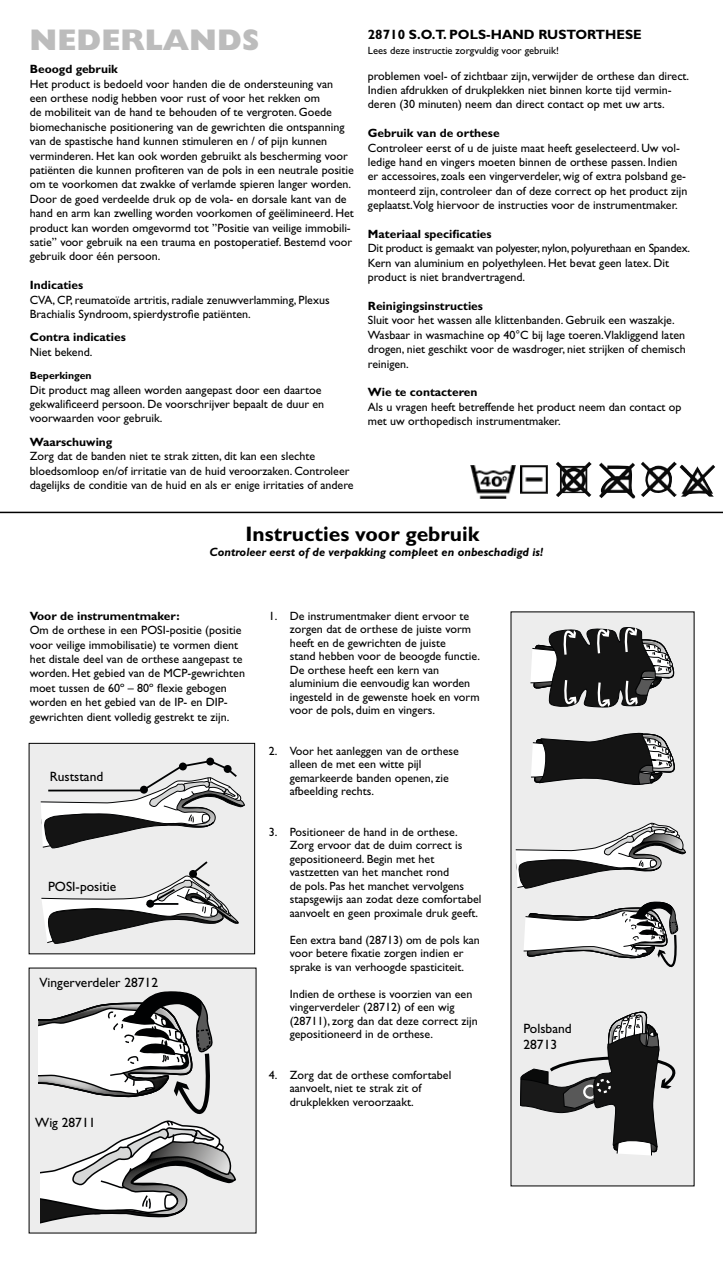
<style>
.page{position:relative;width:723px;height:1263px;background:#fff}
.page>*{position:absolute;margin:0;border:0;box-sizing:border-box;transform-origin:0 0}
.t1{font:800 30px "Gill Sans Std";color:#bcbcbc}
.t2{font:22.95px "Gill Sans Std";color:#010203}
.t3{font:700 21px "Gill Sans Std";color:#000}
.t4{font:13.5px/16.2px "Gill Sans Std";color:#000}
.t5{font:700 13.5px "Gill Sans Std";color:#000}
.t6{font:12.3px "Gill Sans Std";color:#010203}
.t7{font:12px/14.4px "Gill Sans Std";color:#000}
.t8{font:700 12px "Gill Sans Std";color:#000}
.t9{font:italic 700 12px "Gill Sans Std";color:#000}
.t10{font:10.5px "Gill Sans Std";color:#000}
.t11{font:700 10.5px "Gill Sans Std";color:#000}
</style>
<div class="page">
<hr style="left:0;top:512px;width:723px;height:1px;background:#000">
<img style="left:641px;top:461px;width:35px;height:36px">
<img style="left:599px;top:462px;width:36px;height:36px">
<img style="left:556px;top:461px;width:35px;height:36px">
<img style="left:679px;top:464px;width:36px;height:33px">
<img style="left:520px;top:465px;width:28px;height:28px">
<img style="left:471px;top:465px;width:45px;height:34px">
<div style="left:511px;top:612px;width:183px;height:574px;background:#ededed"></div>
<div style="left:29px;top:968px;width:227px;height:265px;background:#ededed"></div>
<div style="left:29px;top:743px;width:226px;height:211px;background:#ededed"></div>
<div style="left:29px;top:743px;width:226px;height:211px;border:1px solid #000"></div>
<div style="left:206px;top:757px;width:8px;height:8px;border:2px solid #010203;border-radius:50%"></div>
<svg style="left:40px;top:758px;width:205px;height:91px"></svg>
<div style="left:140px;top:786px;width:8px;height:8px;border:2px solid #010203;border-radius:50%"></div>
<svg style="left:41px;top:861px;width:198px;height:83px"></svg>
<div style="left:189px;top:870px;width:8px;height:8px;border:2px solid #010203;border-radius:50%"></div>
<div style="left:147px;top:900px;width:6px;height:7px;background:#010203;border-radius:50%"></div>
<div style="left:146px;top:900px;width:8px;height:8px;border:2px solid #010203;border-radius:50%"></div>
<svg style="left:531px;top:732px;width:144px;height:53px"></svg>
<svg style="left:530px;top:627px;width:144px;height:81px"></svg>
<svg style="left:515px;top:823px;width:171px;height:66px"></svg>
<svg style="left:523px;top:901px;width:156px;height:67px"></svg>
<svg style="left:38px;top:991px;width:199px;height:243px"></svg>
<svg style="left:520px;top:989px;width:175px;height:168px"></svg>
<div style="left:597px;top:1079px;width:14px;height:14px;border:2px dashed #fff;border-radius:50%"></div>
<h1 class="t1" style="left:30px;top:23px;width:231px">NEDERLANDS</h1>
<p class="t5" style="left:368px;top:26px;width:275px">28710 S.O.T. POLS-HAND RUSTORTHESE</p>
<p class="t10" style="left:368px;top:44px;width:193px">Lees deze instructie zorgvuldig voor gebruik!</p>
<p class="t8" style="left:30px;top:62px;width:90px">Beoogd gebruik</p>
<p class="t7" style="left:30px;top:76px;width:326px">Het product is bedoeld voor handen die de ondersteuning van<br>een orthese nodig hebben voor rust of voor het rekken om<br>de mobiliteit van de hand te behouden of te vergroten. Goede biomechanische positionering van de gewrichten die ontspanning van de spastische hand kunnen stimuleren en / of pijn kunnen verminderen. Het kan ook worden gebruikt als bescherming voor patiënten die kunnen profiteren van de pols in een neutrale positie om te voorkomen dat zwakke of verlamde spieren langer worden.<br>Door de goed verdeelde druk op de vola- en dorsale kant van de hand en arm kan zwelling worden voorkomen of geëlimineerd. Het product kan worden omgevormd tot ”Positie van veilige immobili&shy;satie” voor gebruik na een trauma en postoperatief. Bestemd voor gebruik door één persoon.</p>
<p class="t8" style="left:30px;top:278px;width:55px">Indicaties</p>
<p class="t7" style="left:30px;top:292px;width:301px">CVA, CP, reumatoïde artritis, radiale zenuwverlamming, Plexus<br>Brachialis Syndroom, spierdystrofie patiënten.</p>
<p class="t8" style="left:30px;top:330px;width:98px">Contra indicaties</p>
<p class="t7" style="left:30px;top:345px;width:64px">Niet bekend.</p>
<p class="t11" style="left:30px;top:369px;width:63px">Beperkingen</p>
<p class="t7" style="left:30px;top:382px;width:296px">Dit product mag alleen worden aangepast door een daartoe gekwalificeerd persoon. De voorschrijver bepaalt de duur en voorwaarden voor gebruik.</p>
<p class="t8" style="left:30px;top:435px;width:84px">Waarschuwing</p>
<p class="t7" style="left:30px;top:449px;width:325px">Zorg dat de banden niet te strak zitten, dit kan een slechte bloedsomloop en/of irritatie van de huid veroorzaken. Controleer dagelijks de conditie van de huid en als er enige irritaties of andere</p>
<p class="t7" style="left:368px;top:68px;width:323px">problemen voel- of zichtbaar zijn, verwijder de orthese dan direct.<br>Indien afdrukken of drukplekken niet binnen korte tijd vermin&shy;deren (30 minuten) neem dan direct contact op met uw arts.</p>
<p class="t8" style="left:368px;top:126px;width:133px">Gebruik van de orthese</p>
<p class="t7" style="left:368px;top:140px;width:321px">Controleer eerst of u de juiste maat heeft geselecteerd. Uw vol&shy;ledige hand en vingers moeten binnen de orthese passen. Indien er accessoires, zoals een vingerverdeler, wig of extra polsband ge&shy;monteerd zijn, controleer dan of deze correct op het product zijn geplaatst.Volg hiervoor de instructies voor de instrumentmaker.</p>
<p class="t8" style="left:368px;top:227px;width:125px">Materiaal specificaties</p>
<p class="t7" style="left:368px;top:241px;width:324px">Dit product is gemaakt van polyester, nylon, polyurethaan en Spandex.<br>Kern van aluminium en polyethyleen. Het bevat geen latex. Dit product is niet brandvertragend.</p>
<p class="t8" style="left:368px;top:299px;width:117px">Reinigingsinstructies</p>
<p class="t7" style="left:368px;top:313px;width:319px">Sluit voor het wassen alle klittenbanden. Gebruik een waszakje.<br>Wasbaar in wasmachine op 40°C bij lage toeren.Vlakliggend laten drogen, niet geschikt voor de wasdroger, niet strijken of chemisch reinigen.</p>
<p class="t8" style="left:368px;top:385px;width:111px">Wie te contacteren</p>
<p class="t7" style="left:368px;top:400px;width:315px">Als u vragen heeft betreffende het product neem dan contact op met uw orthopedisch instrumentmaker.</p>
<p class="t6" style="left:583px;top:150px;width:76px;rotate:90deg">Rehabposition</p>
<p class="t6" style="left:672px;top:154px;width:63px;rotate:90deg">Viloposition</p>
<h2 class="t2" style="left:315px;top:515px;width:141px;rotate:90deg">Rehabposition</h2>
<h3 class="t3" style="left:246px;top:521px;width:235px">Instructies voor gebruik</h3>
<p class="t9" style="left:209px;top:545px;width:335px">Controleer eerst of de verpakking compleet en onbeschadigd is!</p>
<p class="t8" style="left:30px;top:609px;width:151px">Voor de instrumentmaker:</p>
<p class="t7" style="left:30px;top:623px;width:217px">Om de orthese in een POSI-positie (positie voor veilige immobilisatie) te vormen dient het distale deel van de orthese aangepast te worden. Het gebied van de MCP-gewrichten moet tussen de 60º – 80º flexie gebogen worden en het gebied van de IP- en DIP&shy;gewrichten dient volledig gestrekt te zijn.</p>
<p class="t7" style="left:290px;top:609px;width:192px;line-height:13.5px;text-indent:-21px">1. De instrumentmaker dient ervoor te zorgen dat de orthese de juiste vorm heeft en de gewrichten de juiste<br>stand hebben voor de beoogde functie.<br>De orthese heeft een kern van aluminium die eenvoudig kan worden ingesteld in de gewenste hoek en vorm voor de pols, duim en vingers.</p>
<p class="t7" style="left:290px;top:744px;width:171px;line-height:13.5px;text-indent:-21px">2. Voor het aanleggen van de orthese alleen de met een witte pijl gemarkeerde banden openen, zie afbeelding rechts.</p>
<p class="t7" style="left:290px;top:825px;width:193px;line-height:13.5px;text-indent:-21px">3. Positioneer de hand in de orthese.<br>Zorg ervoor dat de duim correct is gepositioneerd. Begin met het vastzetten van het manchet rond<br>de pols. Pas het manchet vervolgens stapsgewijs aan zodat deze comfortabel aanvoelt en geen proximale druk geeft.</p>
<p class="t7" style="left:290px;top:933px;width:192px;line-height:13.5px">Een extra band (28713) om de pols kan voor betere fixatie zorgen indien er sprake is van verhoogde spasticiteit.</p>
<p class="t7" style="left:290px;top:987px;width:190px;line-height:13.5px">Indien de orthese is voorzien van een vingerverdeler (28712) of een wig (28711), zorg dan dat deze correct zijn gepositioneerd in de orthese.</p>
<p class="t7" style="left:290px;top:1068px;width:163px;line-height:13.5px;text-indent:-21px">4. Zorg dat de orthese comfortabel aanvoelt, niet te strak zit of drukplekken veroorzaakt.</p>
<p class="t4" style="left:50px;top:768px;width:55px">Ruststand</p>
<p class="t4" style="left:48px;top:879px;width:70px">POSI-positie</p>
<p class="t4" style="left:39px;top:974px;width:120px">Vingerverdeler 28712</p>
<p class="t4" style="left:523px;top:1021px;width:50px">Polsband<br>28713</p>
<p class="t4" style="left:35px;top:1115px;width:62px">Wig 28711</p>
</div>
